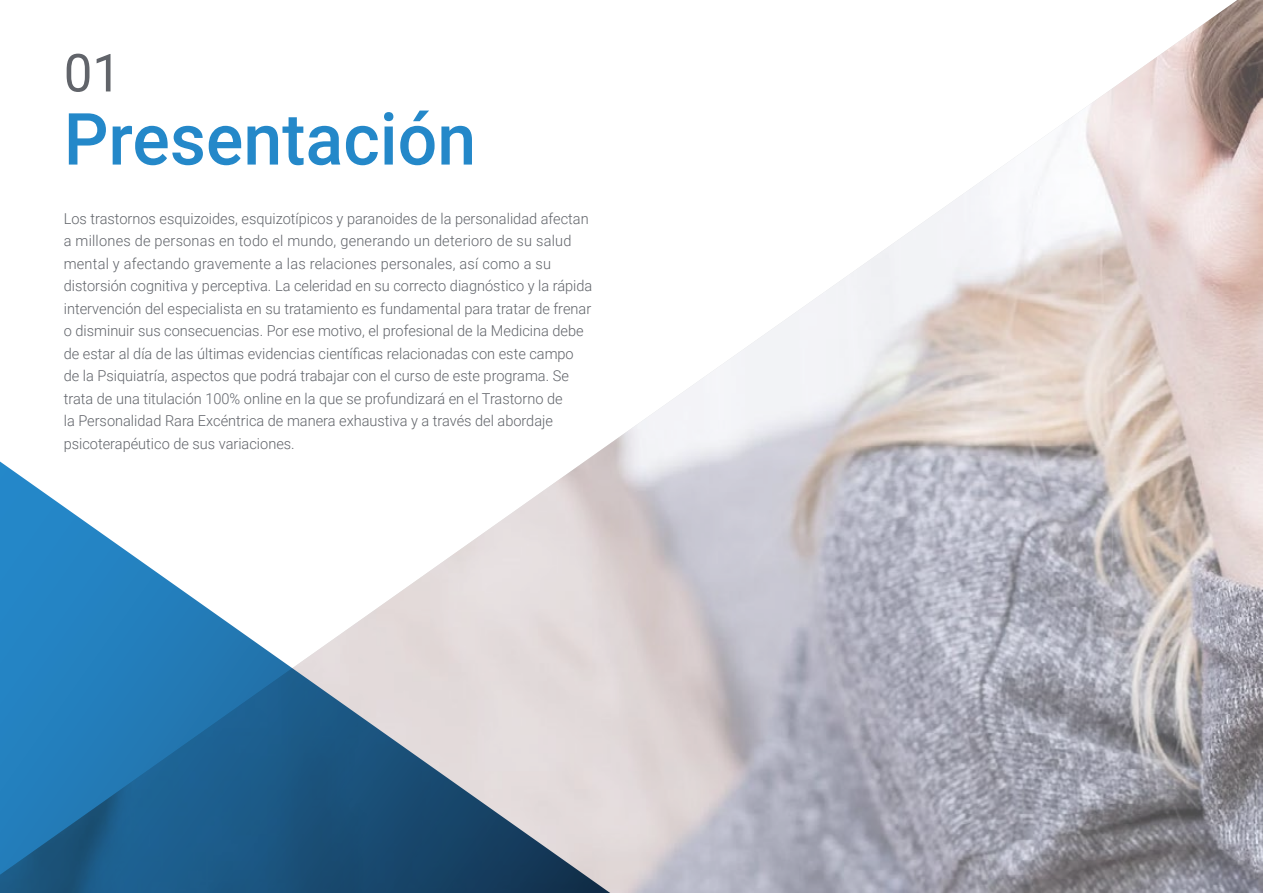
<style>
.page{position:relative;width:1263px;height:893px;background:#fff}
.page>*{position:absolute;margin:0;border:0;box-sizing:border-box;transform-origin:0 0}
.t1{font:500 72px "Roboto";color:#2488c9}
.t2{font:52.5px "Roboto";color:#61646a}
.t3{font:300 15px/22.5px "Roboto";color:#61646a}
</style>
<div class="page">
<img style="left:607px;top:0;width:656px;height:893px">
<svg style="left:0;top:446px;width:640px;height:447px"></svg>
<h2 class="t2" style="left:64px;top:36px;width:59px">01</h2>
<h1 class="t1" style="left:64px;top:89px;width:414px">Presentación</h1>
<p class="t3" style="left:64px;top:207px;width:530px">Los trastornos esquizoides, esquizotípicos y paranoides de la personalidad afectan a millones de personas en todo el mundo, generando un deterioro de su salud mental y afectando gravemente a las relaciones personales, así como a su distorsión cognitiva y perceptiva. La celeridad en su correcto diagnóstico y la rápida intervención del especialista en su tratamiento es fundamental para tratar de frenar o disminuir sus consecuencias. Por ese motivo, el profesional de la Medicina debe de estar al día de las últimas evidencias científicas relacionadas con este campo de la Psiquiatría, aspectos que podrá trabajar con el curso de este programa. Se trata de una titulación 100% online en la que se profundizará en el Trastorno de<br>la Personalidad Rara Excéntrica de manera exhaustiva y a través del abordaje psicoterapéutico de sus variaciones.</p>
</div>
